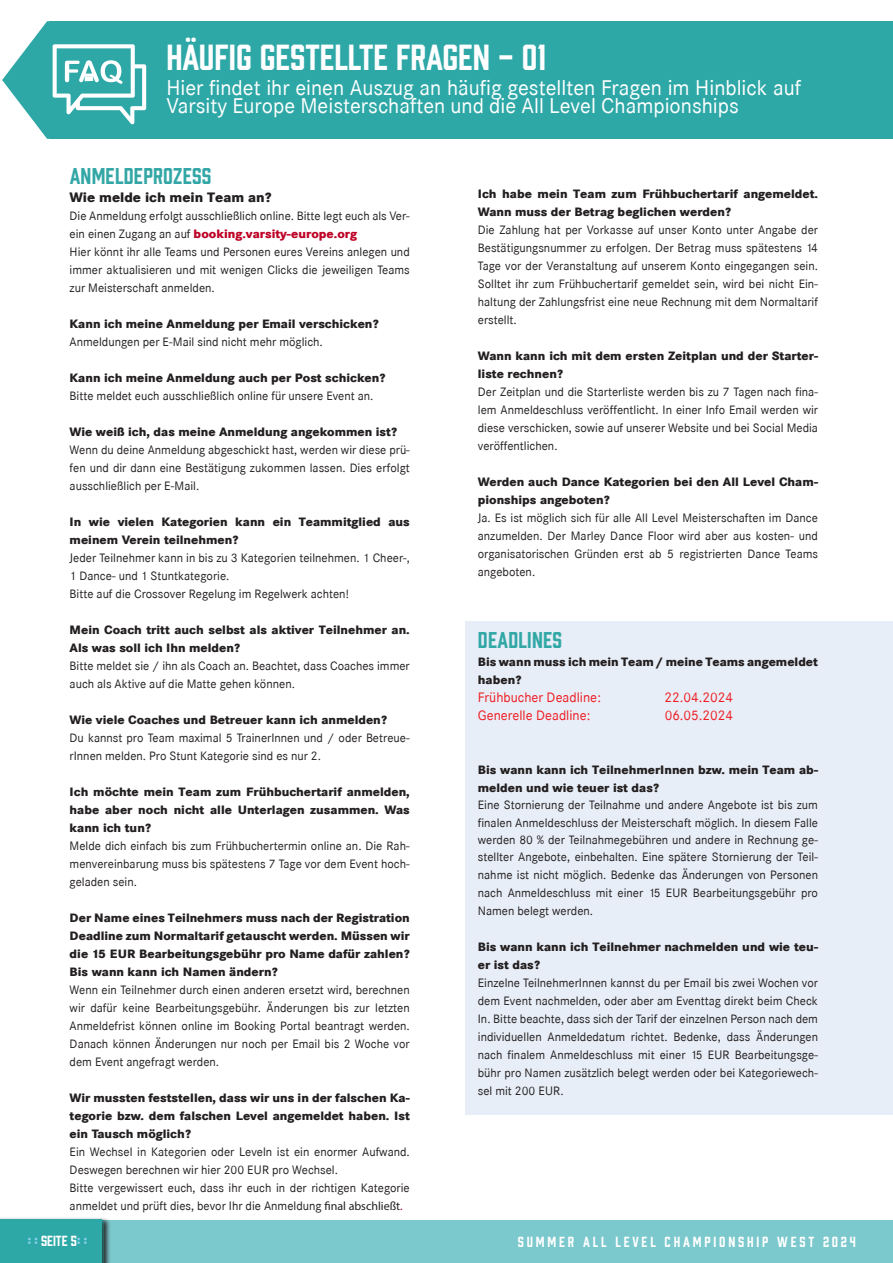
<style>
.page{position:relative;width:893px;height:1263px;background:#fff}
.page>*{position:absolute;margin:0;border:0;box-sizing:border-box;transform-origin:0 0}
.t1{font:33.3px "Prohibition";color:#fff}
.t2{font:21px/18px "Corporate SBQ";color:#fff}
.t3{font:21px "Prohibition";letter-spacing:.01em;color:#33a6a6}
.t4{font:21px "Prohibition";letter-spacing:.01em;color:#32a8a6}
.t5{font:13.5px "Corporate SBQ";color:#ee1d23}
.t6{font:13.5px "Prohibition";letter-spacing:.21em;color:#fff}
.t7{font:800 13.5px "Corporate SBQ";color:#231f20}
.t8{font:12px/18px "Corporate SBQ";color:#231f20;text-align:justify}
.t9{font:800 12px/18px "Corporate SBQ";color:#231f20}
.s1{font-weight:800;color:#bd0025}
.s2{font-family:"Myriad Pro"}
.s3{font-family:"Myriad Pro";color:#bd0025}
.s4{color:#8ad2f1}
</style>
<div class="page">
<div style="left:0;top:1220px;width:893px;height:43px;background:#7bc8cd"></div>
<div style="left:0;top:1217px;width:111px;height:46px;background:#231f20;opacity:.75"></div>
<div style="left:466px;top:621px;width:427px;height:493px;background:#e8eef7"></div>
<div style="left:49px;top:21px;width:844px;height:118px;background:#2ea8a7"></div>
<svg style="left:2px;top:21px;width:145px;height:118px"></svg>
<div style="left:0;top:1217px;width:108px;height:46px;background:#231f20;opacity:.75"></div>
<div style="left:0;top:1220px;width:102px;height:43px;background:#2ea8a7"></div>
<p class="t1" style="left:166px;top:34px;width:381px">HÄUFIG GESTELLTE FRAGEN - 01</p>
<p class="t2" style="left:166px;top:79px;width:636px">Hier findet ihr einen Auszug an häufig gestellten Fragen im Hinblick auf<br>Varsity Europe Meisterschaften und die All Level Championships</p>
<p class="t3" style="left:70px;top:161px;width:143px">ANMELDEPROZESS</p>
<p class="t7" style="left:70px;top:188px;width:204px">Wie melde ich mein Team an?</p>
<p class="t8" style="left:70px;top:207px;width:342px">Die Anmeldung erfolgt ausschließlich online. Bitte legt euch als Ver&shy;ein einen Zugang an auf <span class="s1">booking.varsity-europe.org</span></p>
<p class="t8" style="left:70px;top:243px;width:342px">Hier könnt ihr alle Teams und Personen eures Vereins anlegen und immer aktualisieren und mit wenigen Clicks die jeweiligen Teams zur Meisterschaft anmelden.</p>
<p class="t9" style="left:70px;top:315px;width:311px">Kann ich meine Anmeldung per Email verschicken?</p>
<p class="t8" style="left:70px;top:333px;width:255px">Anmeldungen per E-Mail sind nicht mehr möglich.</p>
<p class="t9" style="left:70px;top:369px;width:317px">Kann ich meine Anmeldung auch per Post schicken?</p>
<p class="t8" style="left:70px;top:387px;width:305px">Bitte meldet euch ausschließlich online für unsere Event an.</p>
<p class="t9" style="left:70px;top:423px;width:329px">Wie weiß ich, das meine Anmeldung angekommen ist?</p>
<p class="t8" style="left:70px;top:441px;width:342px">Wenn du deine Anmeldung abgeschickt hast, werden wir diese prü&shy;fen und dir dann eine Bestätigung zukommen lassen. Dies erfolgt ausschließlich per E-Mail.</p>
<p class="t9" style="left:70px;top:513px;width:342px">In wie vielen Kategorien kann ein Teammitglied aus meinem Verein teilnehmen?</p>
<p class="t8" style="left:70px;top:549px;width:342px">Jeder Teilnehmer kann in bis zu 3 Kategorien teilnehmen. 1 Cheer-,<br>1 Dance- und 1 Stuntkategorie.</p>
<p class="t8" style="left:70px;top:585px;width:281px">Bitte auf die Crossover Regelung im Regelwerk achten!</p>
<p class="t9" style="left:70px;top:621px;width:342px">Mein Coach tritt auch selbst als aktiver Teilnehmer an.<br>Als was soll ich Ihn melden?</p>
<p class="t8" style="left:70px;top:657px;width:342px">Bitte meldet sie / ihn als Coach an. Beachtet, dass Coaches immer auch als Aktive auf die Matte gehen können.</p>
<p class="t9" style="left:70px;top:711px;width:319px">Wie viele Coaches und Betreuer kann ich anmelden?</p>
<p class="t8" style="left:70px;top:729px;width:342px">Du kannst pro Team maximal 5 TrainerInnen und / oder Betreue&shy;rInnen melden. Pro Stunt Kategorie sind es nur 2.</p>
<p class="t9" style="left:70px;top:783px;width:342px;text-align:justify">Ich möchte mein Team zum Frühbuchertarif anmelden, habe aber noch nicht alle Unterlagen zusammen. Was kann ich tun?</p>
<p class="t8" style="left:70px;top:837px;width:342px">Melde dich einfach bis zum Frühbuchertermin online an. Die Rah&shy;menvereinbarung muss bis spätestens 7 Tage vor dem Event hoch&shy;geladen sein.</p>
<p class="t9" style="left:70px;top:909px;width:342px;text-align:justify">Der Name eines Teilnehmers muss nach der Registration Deadline zum Normaltarif getauscht werden. Müssen wir die 15 EUR Bearbeitungsgebühr pro Name dafür zahlen?<br>Bis wann kann ich Namen ändern?</p>
<p class="t8" style="left:70px;top:981px;width:342px">Wenn ein Teilnehmer durch einen anderen ersetzt wird, berechnen wir dafür keine Bearbeitungsgebühr. Änderungen bis zur letzten Anmeldefrist können online im Booking Portal beantragt werden.<br>Danach können Änderungen nur noch per Email bis 2 Woche vor dem Event angefragt werden.</p>
<p class="t9" style="left:70px;top:1089px;width:342px;text-align:justify">Wir mussten feststellen, dass wir uns in der falschen Ka&shy;tegorie bzw. dem falschen Level angemeldet haben. Ist ein Tausch möglich?</p>
<p class="t8" style="left:70px;top:1143px;width:342px">Ein Wechsel in Kategorien oder Leveln ist ein enormer Aufwand.<br>Deswegen berechnen wir hier 200 EUR pro Wechsel.</p>
<p class="t8" style="left:70px;top:1179px;width:342px">Bitte vergewissert euch, dass ihr euch in der richtigen Kategorie anmeldet und prüft dies, bevor Ihr die Anmeldung <span class="s2">final abschließt</span><span class="s3">.</span></p>
<p class="t6" style="left:28px;top:1232px;width:61px"><span class="s4">: :</span> SEITE 5<span class="s4">: :</span></p>
<p class="t9" style="left:478px;top:185px;width:342px">Ich habe mein Team zum Frühbuchertarif angemeldet.<br>Wann muss der Betrag beglichen werden?</p>
<p class="t8" style="left:478px;top:221px;width:342px">Die Zahlung hat per Vorkasse auf unser Konto unter Angabe der Bestätigungsnummer zu erfolgen. Der Betrag muss spätestens 14<br>Tage vor der Veranstaltung auf unserem Konto eingegangen sein.<br>Solltet ihr zum Frühbuchertarif gemeldet sein, wird bei nicht Ein&shy;haltung der Zahlungsfrist eine neue Rechnung mit dem Normaltarif erstellt.</p>
<p class="t9" style="left:478px;top:347px;width:342px">Wann kann ich mit dem ersten Zeitplan und der Starter&shy;liste rechnen?</p>
<p class="t8" style="left:478px;top:383px;width:342px">Der Zeitplan und die Starterliste werden bis zu 7 Tagen nach fina&shy;lem Anmeldeschluss veröffentlicht. In einer Info Email werden wir diese verschicken, sowie auf unserer Website und bei Social Media veröffentlichen.</p>
<p class="t9" style="left:478px;top:473px;width:342px">Werden auch Dance Kategorien bei den All Level Cham&shy;pionships angeboten?</p>
<p class="t8" style="left:478px;top:509px;width:342px">Ja. Es ist möglich sich für alle All Level Meisterschaften im Dance anzumelden. Der Marley Dance Floor wird aber aus kosten- und organisatorischen Gründen erst ab 5 registrierten Dance Teams angeboten.</p>
<p class="t4" style="left:478px;top:625px;width:86px">DEADLINES</p>
<p class="t9" style="left:478px;top:653px;width:342px">Bis wann muss ich mein Team / meine Teams angemeldet haben?</p>
<p class="t5" style="left:478px;top:689px;width:125px">Frühbucher Deadline:</p>
<p class="t5" style="left:665px;top:689px;width:70px">22.04.2024</p>
<p class="t5" style="left:478px;top:707px;width:114px">Generelle Deadline:</p>
<p class="t5" style="left:665px;top:707px;width:70px">06.05.2024</p>
<p class="t9" style="left:478px;top:761px;width:342px">Bis wann kann ich TeilnehmerInnen bzw. mein Team ab&shy;melden und wie teuer ist das?</p>
<p class="t8" style="left:478px;top:796px;width:342px">Eine Stornierung der Teilnahme und andere Angebote ist bis zum finalen Anmeldeschluss der Meisterschaft möglich. In diesem Falle werden 80 % der Teilnahmegebühren und andere in Rechnung ge&shy;stellter Angebote, einbehalten. Eine spätere Stornierung der Teil&shy;nahme ist nicht möglich. Bedenke das Änderungen von Personen nach Anmeldeschluss mit einer 15 EUR Bearbeitungsgebühr pro Namen belegt werden.</p>
<p class="t9" style="left:478px;top:938px;width:342px">Bis wann kann ich Teilnehmer nachmelden und wie teu&shy;er ist das?</p>
<p class="t8" style="left:478px;top:974px;width:342px">Einzelne TeilnehmerInnen kannst du per Email bis zwei Wochen vor dem Event nachmelden, oder aber am Eventtag direkt beim Check In. Bitte beachte, dass sich der Tarif der einzelnen Person nach dem individuellen Anmeldedatum richtet. Bedenke, dass Änderungen nach finalem Anmeldeschluss mit einer 15 EUR Bearbeitungsge&shy;bühr pro Namen zusätzlich belegt werden oder bei Kategoriewech&shy;sel mit 200 EUR.</p>
<p class="t6" style="left:518px;top:1232px;width:340px">SUMMER ALL LEVEL CHAMPIONSHIP WEST 2024</p>
</div>
